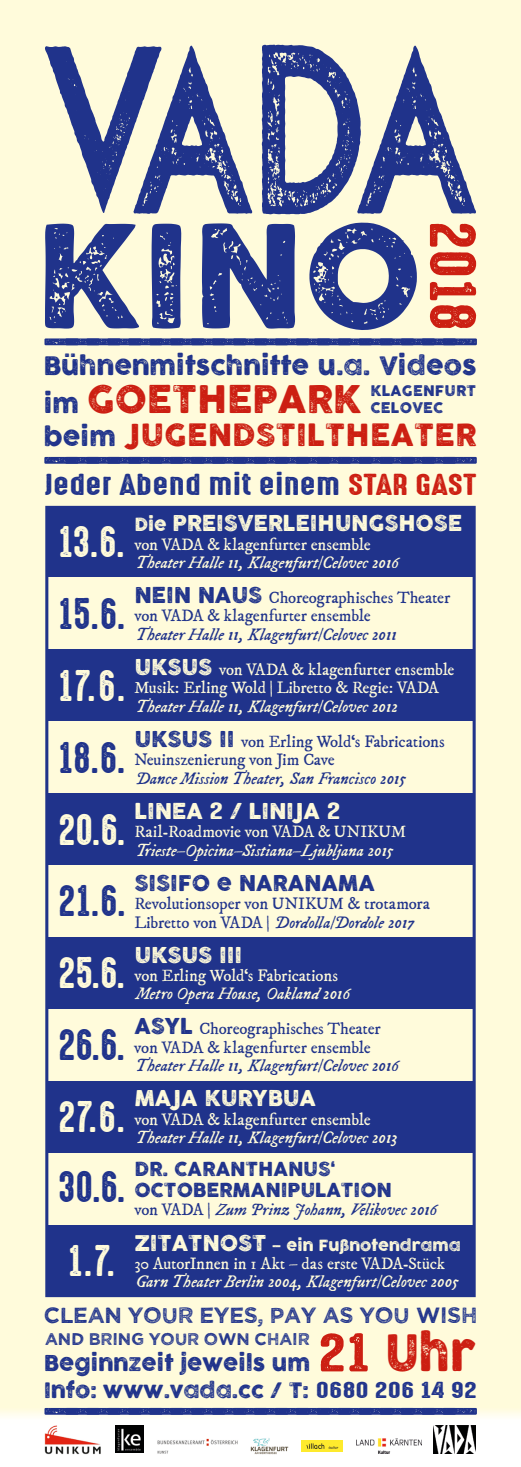
<style>
.page{position:relative;width:521px;height:1467px;background:#fff}
.page>*{position:absolute;margin:0;border:0;box-sizing:border-box;transform-origin:0 0}
.t1{font:700 270.55px "NOVASTAMP";color:#20338b;scale:.73 1}
.t2{font:139.47px "COCOGOOSELETTERPRESS";color:#20338b}
.t3{font:59.32px "High Voltage Rough";color:#cc1f12;scale:1.11 1}
.t4{font:50.75px "COCOGOOSELETTERPRESS";color:#20338b;scale:1.33 1}
.t5{font:49.18px "COCOGOOSELETTERPRESS";color:#cc1f12;scale:.9 1}
.t6{font:39.9px "High Voltage Rough";letter-spacing:.02em;color:#fffbdb}
.t7{font:39.9px "High Voltage Rough";letter-spacing:.02em;color:#20338b}
.t8{font:37.45px "COCOGOOSELETTERPRESS";color:#cc1f12}
.t9{font:30.1px "COCOGOOSELETTERPRESS";letter-spacing:.01em;color:#cc1f12}
.t10{font:27.3px "High Voltage Rough";color:#20338b;scale:1.33 1}
.t11{font:25.03px "COCOGOOSELETTERPRESS";color:#20338b}
.t12{font:22.05px "Wicked Grit";letter-spacing:-.02em;color:#20338b}
.t13{font:21.53px "COCOGOOSELETTERPRESS";color:#fffbdb}
.t14{font:21.53px "COCOGOOSELETTERPRESS";color:#20338b}
.t15{font:20.82px "COCOGOOSELETTERPRESS";color:#20338b}
.t16{font:19.07px/20.7px "COCOGOOSELETTERPRESS";color:#20338b}
.t17{font:16.97px "Wicked Grit";letter-spacing:-.015em;color:#20338b}
.t18{font:15.4px "COCOGOOSELETTERPRESS";color:#fffbdb}
.t19{font:14.53px/17.2px "COCOGOOSELETTERPRESS";letter-spacing:.02em;color:#20338b}
.t20{font:14.17px "IM FELL DW Pica Italic";color:#fffbdb}
.t21{font:14.17px/18.4px "IM FELL DW Pica Roman";letter-spacing:-.01em;color:#fffbdb}
.t22{font:14.17px/18.4px "IM FELL DW Pica Roman";letter-spacing:-.01em;color:#20338b}
.t23{font:14.17px "IM FELL DW Pica Italic";color:#20338b}
.s1{font-size:25.03px;color:#20338b}
.s2{font-size:27.12px}
.s3{color:#cc1f12}
.s4{font-size:17.85px}
.s5{font-family:"COCOGOOSELETTERPRESS";font-size:21.53px}
.s6{font-family:"High Voltage Rough"}
.s7{font-family:"IM FELL DW Pica Roman"}
.s8{font-size:21.53px}
</style>
<div class="page">
<div style="left:0;top:0;width:521px;height:1403px;background:#fffbdb"></div>
<svg style="left:0;top:1404px;width:521px;height:13px"></svg>
<hr style="left:0;top:1403px;width:521px;height:1px;background:#fffbdb">
<div style="left:47px;top:937px;width:427px;height:72px;background:#20338b"></div>
<div style="left:47px;top:1081px;width:427px;height:72px;background:#20338b"></div>
<div style="left:47px;top:1225px;width:427px;height:70px;background:#20338b"></div>
<div style="left:47px;top:649px;width:427px;height:72px;background:#20338b"></div>
<div style="left:47px;top:793px;width:427px;height:72px;background:#20338b"></div>
<div style="left:47px;top:508px;width:427px;height:69px;background:#20338b"></div>
<div style="left:45px;top:506px;width:431px;height:791px;border:3px solid #20338b"></div>
<img style="left:157px;top:1438px;width:81px;height:16px">
<img style="left:251px;top:1438px;width:37px;height:16px">
<img style="left:302px;top:1440px;width:40px;height:11px">
<img style="left:357px;top:1439px;width:65px;height:14px">
<img style="left:45px;top:1425px;width:56px;height:29px">
<img style="left:115px;top:1425px;width:28px;height:28px">
<img style="left:434px;top:1425px;width:42px;height:28px">
<h1 class="t1" style="left:46px;top:-21px;width:599px">VADA</h1>
<h3 class="t3" style="left:485px;top:221px;width:100px;rotate:90deg">2018</h3>
<h3 class="t4" style="left:39px;top:310px;width:335px">––––––––––––––––––––</h3>
<h2 class="t2" style="left:34px;top:198px;width:389px">KINO</h2>
<h3 class="t11" style="left:44px;top:351px;width:435px">Bühnenmitschnitte u.a. Videos</h3>
<p class="t19" style="left:370px;top:382px;width:107px">KLAGENFURT<br>CELOVEC</p>
<h3 class="t8" style="left:44px;top:378px;width:319px"><span class="s1">im</span> GOETHEPARK</h3>
<h3 class="t9" style="left:44px;top:418px;width:434px"><span class="s1">beim</span> <span class="s2">J</span>UGENDSTILTHEATER</h3>
<h3 class="t4" style="left:39px;top:429px;width:335px">––––––––––––––––––––</h3>
<h3 class="t10" style="left:44px;top:470px;width:327px">Jeder Abend mit einem <span class="s3">STAR GAST</span></h3>
<h3 class="t6" style="left:58px;top:520px;width:68px">13.6.</h3>
<h3 class="t13" style="left:134px;top:511px;width:329px"><span class="s4">Die</span> PREISVERLEIHUNGSHOSE</h3>
<p class="t21" style="left:134px;top:536px;width:238px">von VADA &amp; klagenfurter ensemble</p>
<p class="t20" style="left:134px;top:553px;width:265px">Theater Halle 11, Klagenfurt/Celovec 2016</p>
<h3 class="t7" style="left:58px;top:592px;width:68px">15.6.</h3>
<p class="t22" style="left:134px;top:589px;width:317px"><span class="s5">NEIN NAUS</span> Choreographisches Theater von VADA &amp; klagenfurter ensemble</p>
<p class="t23" style="left:134px;top:625px;width:263px">Theater Halle 11, Klagenfurt/Celovec 2011</p>
<h3 class="t6" style="left:58px;top:664px;width:68px">17.6.</h3>
<p class="t21" style="left:134px;top:661px;width:322px"><span class="s5">UKSUS</span> von VADA &amp; klagenfurter ensemble<br>Musik: Erling Wold | Libretto &amp; Regie: VADA</p>
<p class="t20" style="left:134px;top:697px;width:264px">Theater Halle 11, Klagenfurt/Celovec 2012</p>
<h3 class="t7" style="left:58px;top:735px;width:68px">18.6.</h3>
<p class="t22" style="left:134px;top:733px;width:312px"><span class="s5">UKSUS II</span> von Erling Wold‘s Fabrications<br>Neuinszenierung von Jim Cave</p>
<p class="t23" style="left:134px;top:769px;width:272px">Dance Mission Theater, San Francisco 2015</p>
<h3 class="t6" style="left:58px;top:807px;width:68px">20.6.</h3>
<h3 class="t13" style="left:134px;top:799px;width:208px">LINEA <span class="s6">2</span> / LINIJA <span class="s6">2</span></h3>
<p class="t21" style="left:134px;top:823px;width:273px">Rail-Roadmovie von VADA &amp; UNIKUM</p>
<p class="t20" style="left:134px;top:841px;width:259px">Trieste–Opicina–Sistiana–Ljubljana 2015</p>
<h3 class="t7" style="left:58px;top:879px;width:69px">21.6.</h3>
<h3 class="t6" style="left:58px;top:951px;width:68px">25.6.</h3>
<h3 class="t14" style="left:134px;top:871px;width:242px">SISIFO e NARANAMA</h3>
<p class="t22" style="left:134px;top:895px;width:297px">Revolutionsoper von UNIKUM &amp; trotamora</p>
<p class="t23" style="left:134px;top:913px;width:280px"><span class="s7">Libretto von VADA |</span> Dordolla/Dordole 2017</p>
<h3 class="t13" style="left:134px;top:942px;width:109px">UKSUS III</h3>
<p class="t21" style="left:134px;top:967px;width:205px">von Erling Wold‘s Fabrications</p>
<p class="t20" style="left:134px;top:984px;width:216px">Metro Opera House, Oakland 2016</p>
<h3 class="t7" style="left:58px;top:1023px;width:68px">26.6.</h3>
<p class="t22" style="left:134px;top:1020px;width:248px"><span class="s5">ASYL</span> Choreographisches Theater von VADA &amp; klagenfurter ensemble</p>
<p class="t23" style="left:134px;top:1056px;width:265px">Theater Halle 11, Klagenfurt/Celovec 2016</p>
<h3 class="t6" style="left:58px;top:1095px;width:68px">27.6.</h3>
<h3 class="t13" style="left:134px;top:1086px;width:183px">MAJA KURYBUA</h3>
<p class="t21" style="left:134px;top:1111px;width:238px">von VADA &amp; klagenfurter ensemble</p>
<p class="t20" style="left:134px;top:1128px;width:263px">Theater Halle 11, Klagenfurt/Celovec 2013</p>
<h3 class="t7" style="left:58px;top:1165px;width:68px">30.6.</h3>
<h3 class="t16" style="left:134px;top:1159px;width:259px">DR. CARANTHANUS‘<br>OCTOBERMANIPULATION</h3>
<p class="t23" style="left:134px;top:1200px;width:303px"><span class="s7">von VADA |</span> Zum Prinz Johann, Velikovec 2016</p>
<h3 class="t6" style="left:68px;top:1239px;width:48px">1.7.</h3>
<p class="t18" style="left:134px;top:1236px;width:328px"><span class="s8">ZITATNOST</span> – ein Fußnotendrama</p>
<p class="t21" style="left:134px;top:1255px;width:312px">30 AutorInnen in 1 Akt – das erste VADA-Stück</p>
<p class="t20" style="left:134px;top:1272px;width:324px">Garn Theater Berlin 2004, Klagenfurt/Celovec 2005</p>
<h3 class="t12" style="left:44px;top:1301px;width:435px">CLEAN YOUR EYES, PAY AS YOU WISH</h3>
<p class="t17" style="left:45px;top:1328px;width:266px">AND BRING YOUR OWN CHAIR</p>
<h3 class="t5" style="left:318px;top:1326px;width:177px"><span class="s6">21</span> Uhr</h3>
<h3 class="t15" style="left:44px;top:1378px;width:434px">Info: www.vada.cc / T: <span class="s6">0680 206 14 92</span></h3>
<h3 class="t14" style="left:44px;top:1351px;width:268px">Beginnzeit jeweils um</h3>
<h3 class="t4" style="left:39px;top:1380px;width:335px">––––––––––––––––––––</h3>
</div>
